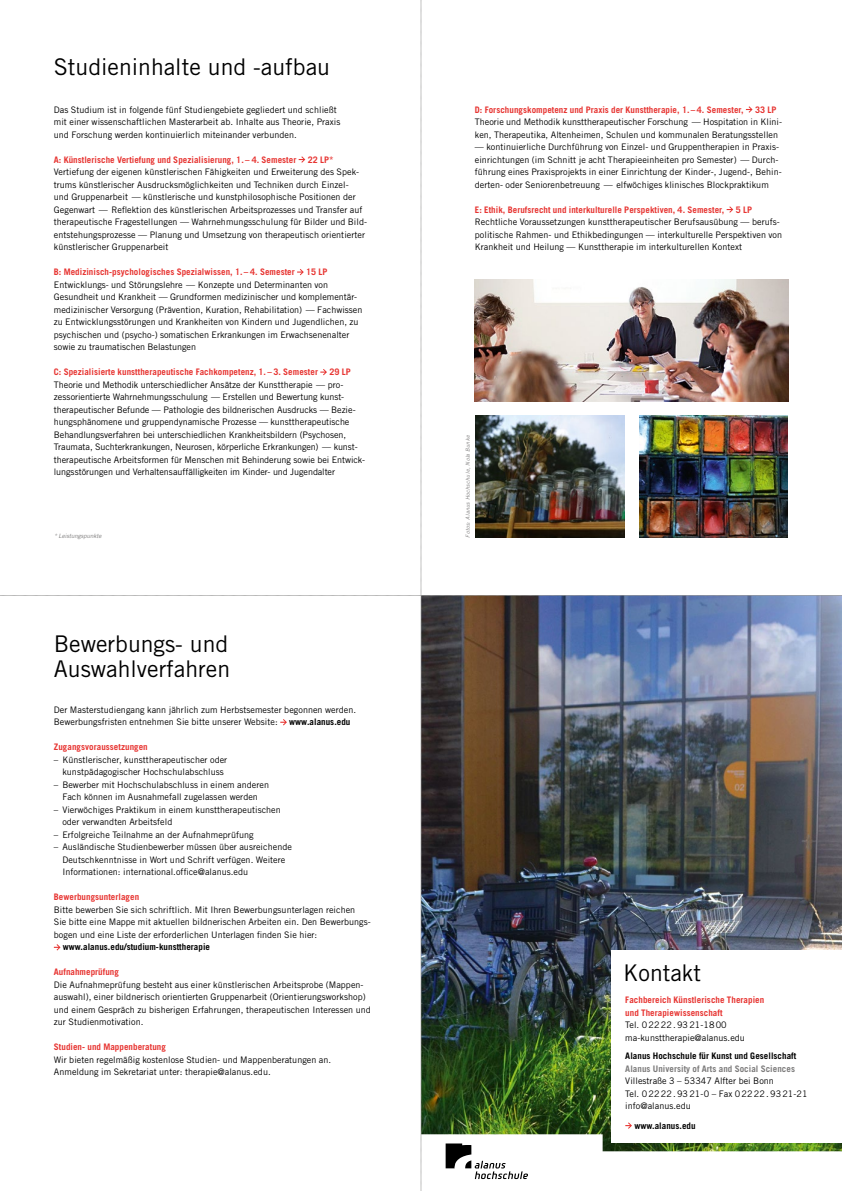
<style>
.page{position:relative;width:842px;height:1191px;background:#fff}
.page>*{position:absolute;margin:0;border:0;box-sizing:border-box;transform-origin:0 0}
.t1{font:23px/25px "Trade Gothic LT Std";color:#000}
.t2{font:9px/12.5px "Trade Gothic LT Std";letter-spacing:.005em;color:#000}
.t3{font:700 9px/12.5px "Trade Gothic LT Std";letter-spacing:.005em;color:#e73431}
.t4{font:700 9px "Trade Gothic LT Std";letter-spacing:.005em;color:#000}
.t5{font:700 9px "Trade Gothic LT Std";letter-spacing:.005em;color:#7c7b7b}
.t6{font:italic 6px "Trade Gothic LT Std";color:#7c7b7b}
.t7{font:italic 5.5px "Trade Gothic LT Std";color:#7c7b7b}
</style>
<div class="page">
<img style="left:0;top:0;width:842px;height:1191px">
<h1 class="t1" style="left:54px;top:54px;width:278px">Studieninhalte und -aufbau</h1>
<p class="t2" style="left:54px;top:103px;width:288px">Das Studium ist in folgende fünf Studiengebiete gegliedert und schließt mit einer wissenschaftlichen Masterarbeit ab. Inhalte aus Theorie, Praxis und Forschung werden kontinuierlich miteinander verbunden.</p>
<p class="t3" style="left:54px;top:153px;width:244px">A: Künstlerische Vertiefung und Spezialisierung, 1. – 4. Semester</p>
<p class="t3" style="left:308px;top:153px;width:27px">22 LP*</p>
<p class="t2" style="left:54px;top:165px;width:314px">Vertiefung der eigenen künstlerischen Fähigkeiten und Erweiterung des Spek&shy;trums künstlerischer Ausdrucksmöglichkeiten und Techniken durch Einzel-<br>und Gruppenarbeit — künstlerische und kunstphilosophische Positionen der Gegenwart — Reflektion des künstlerischen Arbeitsprozesses und Transfer auf therapeutische Fragestellungen — Wahrnehmungsschulung für Bilder und Bild&shy;entstehungsprozesse — Planung und Umsetzung von therapeutisch orientierter künstlerischer Gruppenarbeit</p>
<p class="t3" style="left:54px;top:265px;width:242px">B: Medizinisch-psychologisches Spezialwissen, 1. – 4. Semester</p>
<p class="t3" style="left:306px;top:265px;width:23px">15 LP</p>
<p class="t2" style="left:54px;top:278px;width:310px">Entwicklungs- und Störungslehre — Konzepte und Determinanten von Gesundheit und Krankheit — Grundformen medizinischer und komplementär&shy;medizinischer Versorgung (Prävention, Kuration, Rehabilitation) — Fachwissen zu Entwicklungsstörungen und Krankheiten von Kindern und Jugendlichen, zu psychischen und (psycho-) somatischen Erkrankungen im Erwachsenenalter sowie zu traumatischen Belastungen</p>
<p class="t3" style="left:54px;top:365px;width:266px">C: Spezialisierte kunsttherapeutische Fachkompetenz, 1. – 3. Semester</p>
<p class="t3" style="left:329px;top:365px;width:23px">29 LP</p>
<p class="t2" style="left:54px;top:378px;width:313px">Theorie und Methodik unterschiedlicher Ansätze der Kunsttherapie — pro&shy;zessorientierte Wahrnehmungsschulung — Erstellen und Bewertung kunst&shy;therapeutischer Befunde — Pathologie des bildnerischen Ausdrucks — Bezie&shy;hungsphänomene und gruppendynamische Prozesse — kunsttherapeutische Behandlungsverfahren bei unterschiedlichen Krankheitsbildern (Psychosen, Traumata, Suchterkrankungen, Neurosen, körperliche Erkrankungen) — kunst&shy;therapeutische Arbeitsformen für Menschen mit Behinderung sowie bei Entwick&shy;lungsstörungen und Verhaltensauffälligkeiten im Kinder- und Jugendalter</p>
<p class="t6" style="left:54px;top:532px;width:49px">* Leistungspunkte</p>
<h1 class="t1" style="left:54px;top:631px;width:178px">Bewerbungs- und<br>Auswahlverfahren</h1>
<p class="t2" style="left:54px;top:703px;width:304px">Der Masterstudiengang kann jährlich zum Herbstsemester begonnen werden.<br>Bewerbungsfristen entnehmen Sie bitte unserer Website:</p>
<p class="t4" style="left:289px;top:716px;width:63px">www.alanus.edu</p>
<p class="t3" style="left:54px;top:740px;width:95px">Zugangsvoraussetzungen</p>
<p class="t2" style="left:54px;top:753px;width:175px;text-align:center">– Künstlerischer, kunsttherapeutischer oder kunstpädagogischer Hochschulabschluss</p>
<p class="t2" style="left:54px;top:778px;width:217px;text-align:center">– Bewerber mit Hochschulabschluss in einem anderen<br>Fach können im Ausnahmefall zugelassen werden</p>
<p class="t2" style="left:62px;top:803px;width:220px;text-indent:-9px">– Vierwöchiges Praktikum in einem kunsttherapeutischen oder verwandten Arbeitsfeld</p>
<p class="t2" style="left:54px;top:828px;width:201px">– Erfolgreiche Teilnahme an der Aufnahmeprüfung</p>
<p class="t2" style="left:62px;top:840px;width:231px;text-indent:-9px">– Ausländische Studienbewerber müssen über ausreichende<br>Deutschkenntnisse in Wort und Schrift verfügen. Weitere<br>Informationen: international.office@alanus.edu</p>
<p class="t3" style="left:54px;top:890px;width:87px">Bewerbungsunterlagen</p>
<p class="t2" style="left:54px;top:903px;width:318px">Bitte bewerben Sie sich schriftlich. Mit Ihren Bewerbungsunterlagen reichen<br>Sie bitte eine Mappe mit aktuellen bildnerischen Arbeiten ein. Den Bewerbungs&shy;bogen und eine Liste der erforderlichen Unterlagen finden Sie hier:</p>
<p class="t4" style="left:63px;top:941px;width:149px">www.alanus.edu/studium-kunsttherapie</p>
<p class="t3" style="left:54px;top:965px;width:67px">Aufnahmeprüfung</p>
<p class="t2" style="left:54px;top:978px;width:318px">Die Aufnahmeprüfung besteht aus einer künstlerischen Arbeitsprobe (Mappen&shy;auswahl), einer bildnerisch orientierten Gruppenarbeit (Orientierungsworkshop) und einem Gespräch zu bisherigen Erfahrungen, therapeutischen Interessen und zur Studienmotivation.</p>
<p class="t3" style="left:54px;top:1040px;width:114px">Studien- und Mappenberatung</p>
<p class="t2" style="left:54px;top:1053px;width:279px">Wir bieten regelmäßig kostenlose Studien- und Mappenberatungen an.<br>Anmeldung im Sekretariat unter: therapie@alanus.edu.</p>
<p class="t3" style="left:475px;top:103px;width:270px">D: Forschungskompetenz und Praxis der Kunsttherapie, 1. – 4. Semester,</p>
<p class="t3" style="left:755px;top:103px;width:23px">33 LP</p>
<p class="t2" style="left:475px;top:115px;width:309px">Theorie und Methodik kunsttherapeutischer Forschung — Hospitation in Klini&shy;ken, Therapeutika, Altenheimen, Schulen und kommunalen Beratungsstellen</p>
<p class="t2" style="left:475px;top:140px;width:308px">— kontinuierliche Durchführung von Einzel- und Gruppentherapien in Praxis&shy;einrichtungen (im Schnitt je acht Therapieeinheiten pro Semester) — Durch&shy;führung eines Praxisprojekts in einer Einrichtung der Kinder-, Jugend-, Behin&shy;derten- oder Seniorenbetreuung — elfwöchiges klinisches Blockpraktikum</p>
<p class="t3" style="left:475px;top:203px;width:251px">E: Ethik, Berufsrecht und interkulturelle Perspektiven, 4. Semester,</p>
<p class="t3" style="left:736px;top:203px;width:18px">5 LP</p>
<p class="t2" style="left:475px;top:215px;width:309px">Rechtliche Voraussetzungen kunsttherapeutischer Berufsausübung — berufs&shy;politische Rahmen- und Ethikbedingungen — interkulturelle Perspektiven von<br>Krankheit und Heilung — Kunsttherapie im interkulturellen Kontext</p>
<p class="t7" style="left:465px;top:538px;width:104px;rotate:-90deg">Fotos: Alanus Hochschule, Nola Bunke</p>
<h1 class="t1" style="left:623px;top:960px;width:79px">Kontakt</h1>
<p class="t3" style="left:625px;top:993px;width:140px">Fachbereich Künstlerische Therapien und Therapiewissenschaft</p>
<p class="t2" style="left:625px;top:1018px;width:121px">Tel. 02222.9321-1800 ma-kunsttherapie@alanus.edu</p>
<p class="t4" style="left:625px;top:1050px;width:172px">Alanus Hochschule für Kunst und Gesellschaft</p>
<p class="t5" style="left:625px;top:1063px;width:171px">Alanus University of Arts and Social Sciences</p>
<p class="t2" style="left:625px;top:1074px;width:184px">Villestraße 3 – 53347 Alfter bei Bonn<br>Tel. 02222.9321-0 – Fax 02222.9321-21 info@alanus.edu</p>
<p class="t4" style="left:634px;top:1119px;width:63px">www.alanus.edu</p>
</div>
